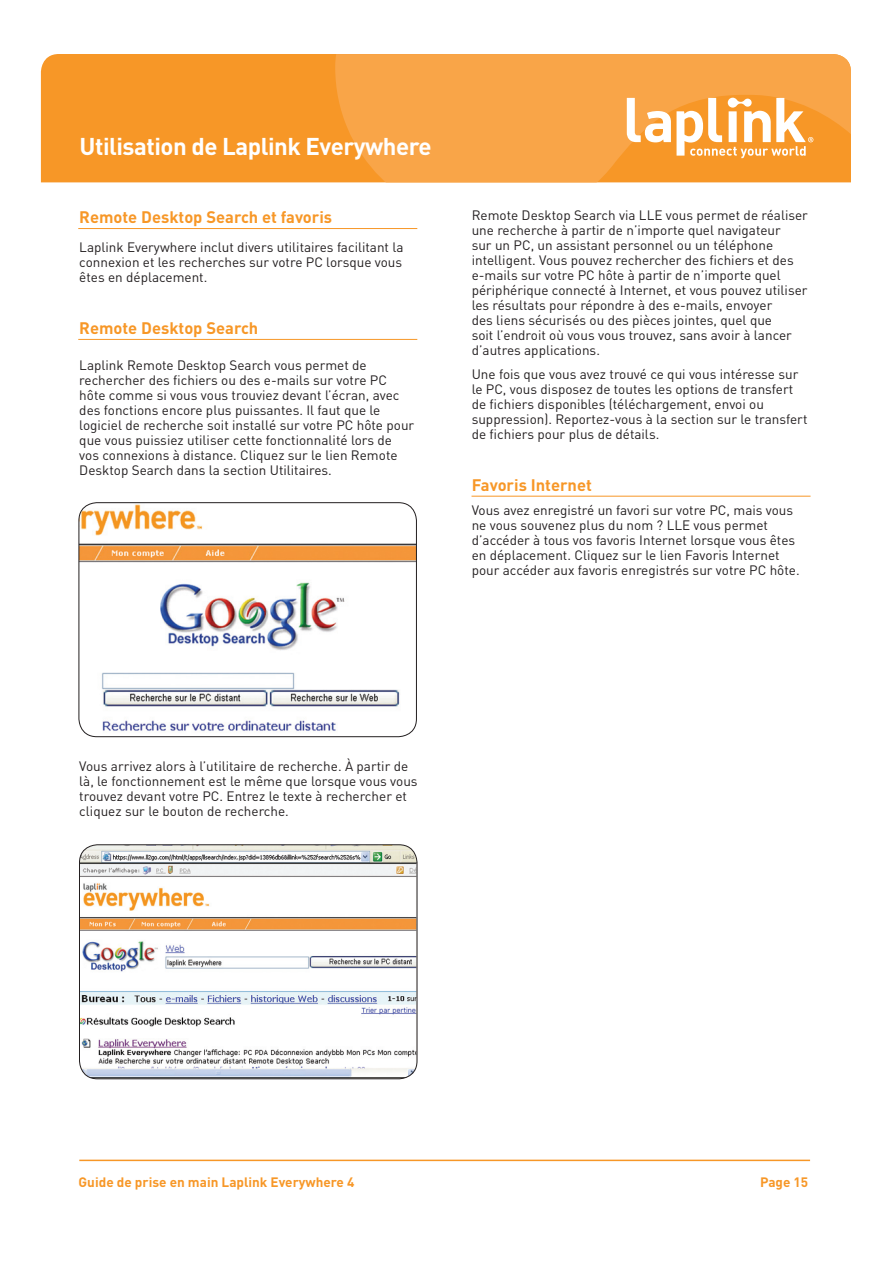
<style>
.page{position:relative;width:893px;height:1263px;background:#fff}
.page>*{position:absolute;margin:0;border:0;box-sizing:border-box;transform-origin:0 0}
.t1{font:700 24px "DIN";letter-spacing:-.02em;color:#fff}
.t2{font:700 16.5px "DIN";color:#f79727}
.t3{font:13.5px/15px "DIN";color:#231f20}
.t4{font:700 13.5px "DIN";color:#f79727}
</style>
<div class="page">
<div style="left:41px;top:54px;width:294px;height:128px;background:#f79727"></div>
<svg style="left:335px;top:54px;width:516px;height:128px;background:#f8a242"></svg>
<svg style="left:627px;top:98px;width:186px;height:60px"></svg>
<hr style="left:79px;top:1159px;width:731px;height:2px;background:#f79727">
<svg style="left:78px;top:502px;width:339px;height:235px"></svg>
<svg style="left:79px;top:844px;width:339px;height:235px"></svg>
<hr style="left:78px;top:339px;width:339px;height:1px;background:#f79727">
<hr style="left:471px;top:496px;width:339px;height:1px;background:#f79727">
<hr style="left:78px;top:228px;width:339px;height:1px;background:#f79727">
<h1 class="t1" style="left:80px;top:131px;width:354px">Utilisation de Laplink Everywhere</h1>
<p class="t2" style="left:79px;top:206px;width:254px">Remote Desktop Search et favoris</p>
<p class="t3" style="left:79px;top:240px;width:326px;text-align:justify">Laplink Everywhere inclut divers utilitaires facilitant la connexion et les recherches sur votre PC lorsque vous êtes en déplacement.</p>
<p class="t2" style="left:79px;top:318px;width:180px">Remote Desktop Search</p>
<p class="t3" style="left:79px;top:357px;width:336px">Laplink Remote Desktop Search vous permet de rechercher des fichiers ou des e-mails sur votre PC hôte comme si vous vous trouviez devant l’écran, avec des fonctions encore plus puissantes. Il faut que le logiciel de recherche soit installé sur votre PC hôte pour que vous puissiez utiliser cette fonctionnalité lors de vos connexions à distance. Cliquez sur le lien Remote Desktop Search dans la section Utilitaires.</p>
<p class="t3" style="left:472px;top:208px;width:338px">Remote Desktop Search via LLE vous permet de réaliser une recherche à partir de n’importe quel navigateur<br>sur un PC, un assistant personnel ou un téléphone intelligent. Vous pouvez rechercher des fichiers et des e-mails sur votre PC hôte à partir de n’importe quel périphérique connecté à Internet, et vous pouvez utiliser les résultats pour répondre à des e-mails, envoyer<br>des liens sécurisés ou des pièces jointes, quel que<br>soit l’endroit où vous vous trouvez, sans avoir à lancer d’autres applications.</p>
<p class="t3" style="left:472px;top:366px;width:337px">Une fois que vous avez trouvé ce qui vous intéresse sur le PC, vous disposez de toutes les options de transfert de fichiers disponibles (téléchargement, envoi ou suppression). Reportez-vous à la section sur le transfert de fichiers pour plus de détails.</p>
<p class="t2" style="left:472px;top:474px;width:122px">Favoris Internet</p>
<p class="t3" style="left:472px;top:502px;width:329px">Vous avez enregistré un favori sur votre PC, mais vous ne vous souvenez plus du nom ? LLE vous permet d’accéder à tous vos favoris Internet lorsque vous êtes en déplacement. Cliquez sur le lien Favoris Internet pour accéder aux favoris enregistrés sur votre PC hôte.</p>
<p class="t3" style="left:79px;top:758px;width:340px">Vous arrivez alors à l’utilitaire de recherche. À partir de là, le fonctionnement est le même que lorsque vous vous trouvez devant votre PC. Entrez le texte à rechercher et cliquez sur le bouton de recherche.</p>
<p class="t4" style="left:79px;top:1173px;width:277px">Guide de prise en main Laplink Everywhere 4</p>
<p class="t4" style="left:760px;top:1173px;width:50px">Page 15</p>
</div>
